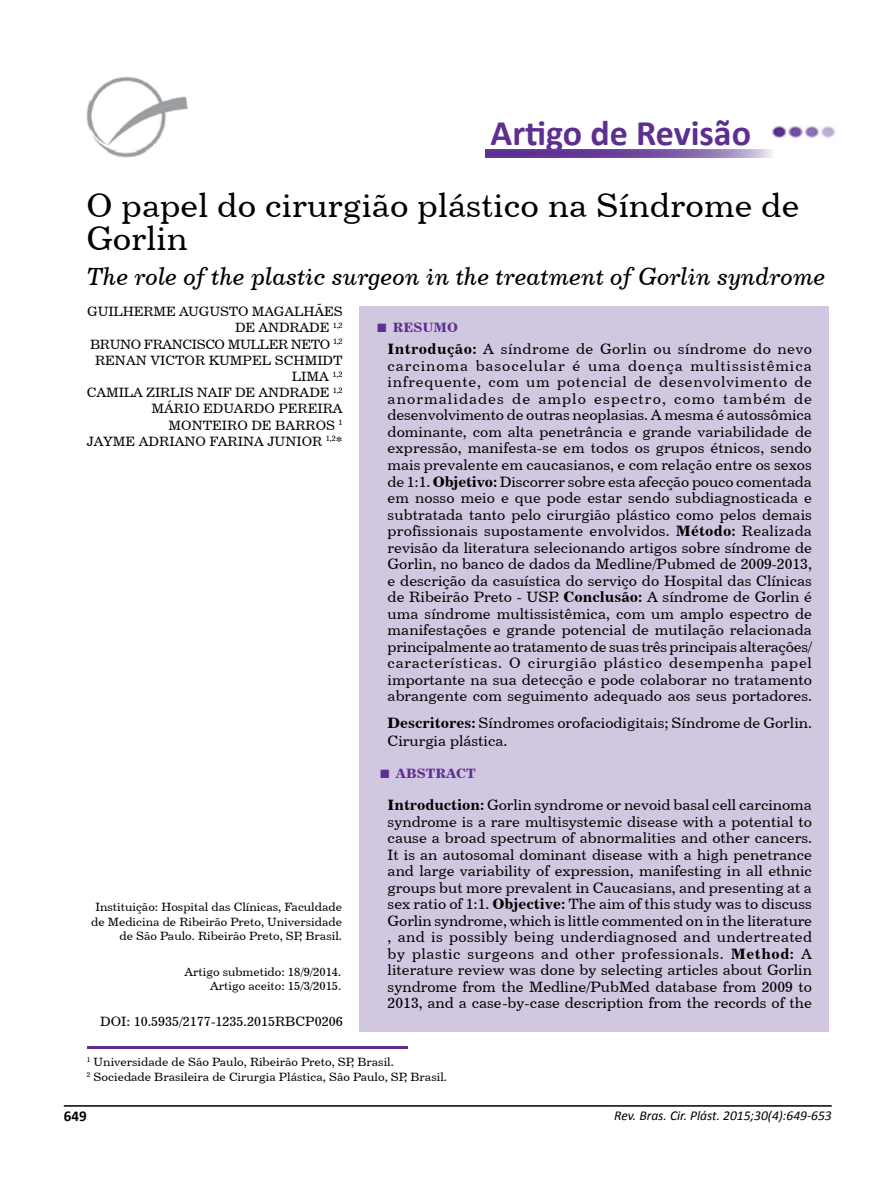
<style>
.page{position:relative;width:893px;height:1191px;background:#fff}
.page>*{position:absolute;margin:0;border:0;box-sizing:border-box;transform-origin:0 0}
.t1{font:700 36px "Calibri";color:#5c2f90}
.t2{font:33.75px/33px "Century 731 BT Roman A";letter-spacing:.005em;color:#000}
.t3{font:24.75px "Century 731 BT Italic A";color:#000}
.t4{font:15px/16.5px "Century 731 BT Roman A";color:#000;text-align:justify}
.t5{font:700 15px "Calibri";color:#000}
.t6{font:13.5px/16.2px "Century 731 BT Roman A";color:#000;text-align:right}
.t7{font:italic 13.5px "Calibri";color:#000}
.t8{font:13.5px "Century 731 BT Bold A";color:#5c2f90}
.t9{font:12px/14.4px "Century 731 BT Roman A";color:#000;text-align:right}
.s1{font-family:"Times New Roman";font-weight:700;font-size:18px}
.s2{font-family:"Century 731 BT Bold A"}
</style>
<div class="page">
<hr style="left:64px;top:1105px;width:768px;height:1px;background:#000">
<img style="left:770px;top:125px;width:66px;height:15px">
<img style="left:87px;top:77px;width:101px;height:81px">
<div style="left:359px;top:306px;width:470px;height:725px;background:#d1c7e0"></div>
<hr style="left:87px;top:1046px;width:320px;height:2px;background:#5c2f90">
<img style="left:486px;top:150px;width:287px;height:7px">
<h1 class="t1" style="left:491px;top:108px;width:262px">Artigo de Revisão</h1>
<h2 class="t2" style="left:86px;top:188px;width:714px">O papel do cirurgião plástico na Síndrome de<br>Gorlin</h2>
<h3 class="t3" style="left:87px;top:261px;width:740px">The role of the plastic surgeon in the treatment of Gorlin syndrome</h3>
<p class="t6" style="left:87px;top:303px;width:257px">GUILHERME AUGUSTO MAGALHÃES<br>DE ANDRADE <sup>1,2<br></sup>BRUNO FRANCISCO MULLER NETO <sup>1,2<br></sup>RENAN VICTOR KUMPEL SCHMIDT<br>LIMA <sup>1,2<br></sup>CAMILA ZIRLIS NAIF DE ANDRADE <sup>1,2<br></sup>MÁRIO EDUARDO PEREIRA<br>MONTEIRO DE BARROS <sup>1<br></sup>JAYME ADRIANO FARINA JUNIOR <sup>1,2</sup>*</p>
<p class="t9" style="left:91px;top:899px;width:252px">Instituição: Hospital das Clínicas, Faculdade de Medicina de Ribeirão Preto, Universidade de São Paulo. Ribeirão Preto, SP, Brasil.</p>
<p class="t9" style="left:184px;top:964px;width:158px">Artigo submetido: 18/9/2014.<br>Artigo aceito: 15/3/2015.</p>
<p class="t6" style="left:100px;top:1012px;width:244px">DOI: 10.5935/2177-1235.2015RBCP0206</p>
<p class="t8" style="left:376px;top:319px;width:83px"><span class="s1">■</span> RESUMO</p>
<p class="t4" style="left:388px;top:341px;width:426px"><span class="s2">Introdução:</span> A síndrome de Gorlin ou síndrome do nevo carcinoma basocelular é uma doença multissistêmica infrequente, com um potencial de desenvolvimento de anormalidades de amplo espectro, como também de desenvolvimento de outras neoplasias. A mesma é autossômica dominante, com alta penetrância e grande variabilidade de expressão, manifesta-se em todos os grupos étnicos, sendo mais prevalente em caucasianos, e com relação entre os sexos de 1:1. <span class="s2">Objetivo:</span> Discorrer sobre esta afecção pouco comentada em nosso meio e que pode estar sendo subdiagnosticada e subtratada tanto pelo cirurgião plástico como pelos demais profissionais supostamente envolvidos. <span class="s2">Método:</span> Realizada revisão da literatura selecionando artigos sobre síndrome de Gorlin, no banco de dados da Medline/Pubmed de 2009-2013, e descrição da casuística do serviço do Hospital das Clínicas de Ribeirão Preto - USP. <span class="s2">Conclusão:</span> A síndrome de Gorlin é uma síndrome multissistêmica, com um amplo espectro de manifestações e grande potencial de mutilação relacionada principalmente ao tratamento de suas três principais alterações/ características. O cirurgião plástico desempenha papel importante na sua detecção e pode colaborar no tratamento abrangente com seguimento adequado aos seus portadores.</p>
<p class="t4" style="left:388px;top:713px;width:426px;line-height:18px"><span class="s2">Descritores:</span> Síndromes orofaciodigitais; Síndrome de Gorlin.<br>Cirurgia plástica.</p>
<p class="t8" style="left:379px;top:764px;width:98px"><span class="s1">■</span> ABSTRACT</p>
<p class="t4" style="left:388px;top:796px;width:426px"><span class="s2">Introduction:</span> Gorlin syndrome or nevoid basal cell carcinoma syndrome is a rare multisystemic disease with a potential to cause a broad spectrum of abnormalities and other cancers.<br>It is an autosomal dominant disease with a high penetrance and large variability of expression, manifesting in all ethnic groups but more prevalent in Caucasians, and presenting at a sex ratio of 1:1. <span class="s2">Objective:</span> The aim of this study was to discuss Gorlin syndrome, which is little commented on in the literature , and is possibly being underdiagnosed and undertreated by plastic surgeons and other professionals. <span class="s2">Method:</span> A literature review was done by selecting articles about Gorlin syndrome from the Medline/PubMed database from 2009 to 2013, and a case-by-case description from the records of the</p>
<p class="t9" style="left:87px;top:1054px;width:362px;line-height:15px;text-align:left"><sup>1</sup> Universidade de São Paulo, Ribeirão Preto, SP, Brasil.<br><sup>2</sup> Sociedade Brasileira de Cirurgia Plástica, São Paulo, SP, Brasil.</p>
<p class="t5" style="left:64px;top:1105px;width:24px">649</p>
<p class="t7" style="left:614px;top:1106px;width:219px">Rev. Bras. Cir. Plást. 2015;30(4):649-653</p>
</div>
